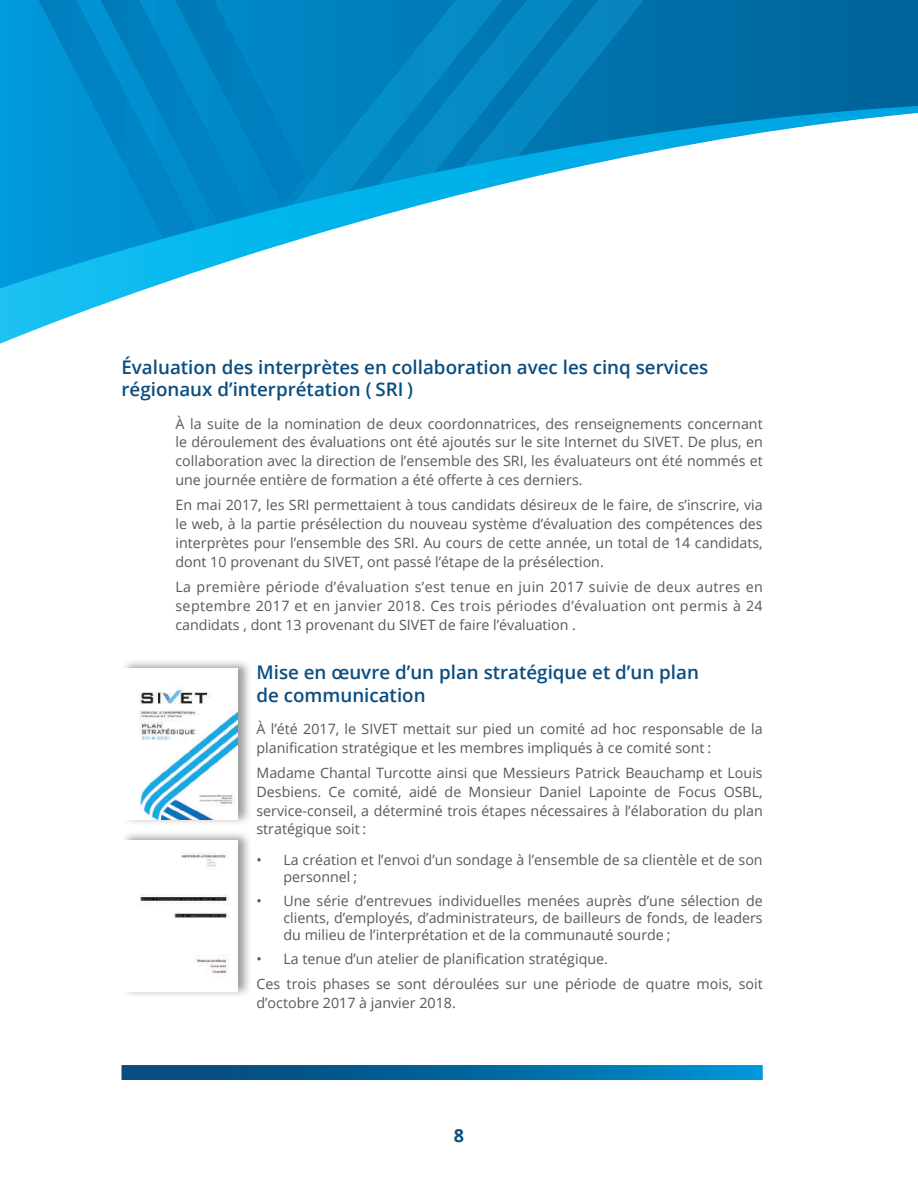
<style>
.page{position:relative;width:918px;height:1188px;background:#fff}
.page>*{position:absolute;margin:0;border:0;box-sizing:border-box;transform-origin:0 0}
.t1{font:600 18.75px/22.5px "Open Sans";color:#0a4d80}
.t2{font:700 18px "Open Sans";color:#0a4d80}
.t3{font:14.25px/18.8px "Open Sans";color:#57585a;text-align:justify}
</style>
<div class="page">
<svg style="left:122px;top:1065px;width:641px;height:15px;background:#0367a0"></svg>
<svg style="left:0;top:293px;width:134px;height:51px"></svg>
<svg style="left:0;top:0;width:918px;height:293px"></svg>
<svg style="left:513px;top:0;width:141px;height:185px;background:#1b8ec1"></svg>
<svg style="left:306px;top:0;width:207px;height:205px;background:#088cc6"></svg>
<div style="left:252px;top:0;width:54px;height:206px;background:#0084c3"></div>
<img style="left:197px;top:0;width:55px;height:224px">
<img style="left:31px;top:0;width:166px;height:239px">
<svg style="left:23px;top:0;width:121px;height:189px;background:#008dcf"></svg>
<div style="left:120px;top:659px;width:132px;height:167px;background:#231f20;opacity:.45"></div>
<img style="left:122px;top:668px;width:115px;height:152px">
<div style="left:120px;top:830px;width:133px;height:168px;background:#231f20;opacity:.45"></div>
<img style="left:122px;top:840px;width:116px;height:151px">
<h1 class="t1" style="left:122px;top:355px;width:588px">Évaluation des interprètes en collaboration avec les cinq services régionaux d’interprétation ( SRI )</h1>
<p class="t3" style="left:176px;top:414px;width:589px">À la suite de la nomination de deux coordonnatrices, des renseignements concernant le déroulement des évaluations ont été ajoutés sur le site Internet du SIVET. De plus, en collaboration avec la direction de l’ensemble des SRI, les évaluateurs ont été nommés et une journée entière de formation a été offerte à ces derniers.</p>
<p class="t3" style="left:176px;top:495px;width:589px">En mai 2017, les SRI permettaient à tous candidats désireux de le faire, de s’inscrire, via le web, à la partie présélection du nouveau système d’évaluation des compétences des interprètes pour l’ensemble des SRI. Au cours de cette année, un total de 14 candidats, dont 10 provenant du SIVET, ont passé l’étape de la présélection.</p>
<p class="t3" style="left:176px;top:577px;width:589px">La première période d’évaluation s’est tenue en juin 2017 suivie de deux autres en septembre 2017 et en janvier 2018. Ces trois périodes d’évaluation ont permis à 24 candidats , dont 13 provenant du SIVET de faire l’évaluation .</p>
<h1 class="t1" style="left:256px;top:661px;width:444px">Mise en œuvre d’un plan stratégique et d’un plan de communication</h1>
<p class="t3" style="left:256px;top:719px;width:508px">À l’été 2017, le SIVET mettait sur pied un comité ad hoc responsable de la planification stratégique et les membres impliqués à ce comité sont :</p>
<p class="t3" style="left:256px;top:763px;width:508px">Madame Chantal Turcotte ainsi que Messieurs Patrick Beauchamp et Louis Desbiens. Ce comité, aidé de Monsieur Daniel Lapointe de Focus OSBL, service-conseil, a déterminé trois étapes nécessaires à l’élaboration du plan stratégique soit :</p>
<p class="t3" style="left:284px;top:851px;width:481px;line-height:17.1px;text-indent:-27px">• La création et l’envoi d’un sondage à l’ensemble de sa clientèle et de son personnel ;</p>
<p class="t3" style="left:284px;top:892px;width:481px;line-height:17.1px;text-indent:-27px">• Une série d’entrevues individuelles menées auprès d’une sélection de clients, d’employés, d’administrateurs, de bailleurs de fonds, de leaders du milieu de l’interprétation et de la communauté sourde ;</p>
<p class="t3" style="left:256px;top:946px;width:508px;line-height:25.5px">• La tenue d’un atelier de planification stratégique.<br>Ces trois phases se sont déroulées sur une période de quatre mois, soit</p>
<p class="t3" style="left:256px;top:993px;width:201px">d’octobre 2017 à janvier 2018.</p>
<p class="t2" style="left:454px;top:1123px;width:12px">8</p>
</div>
